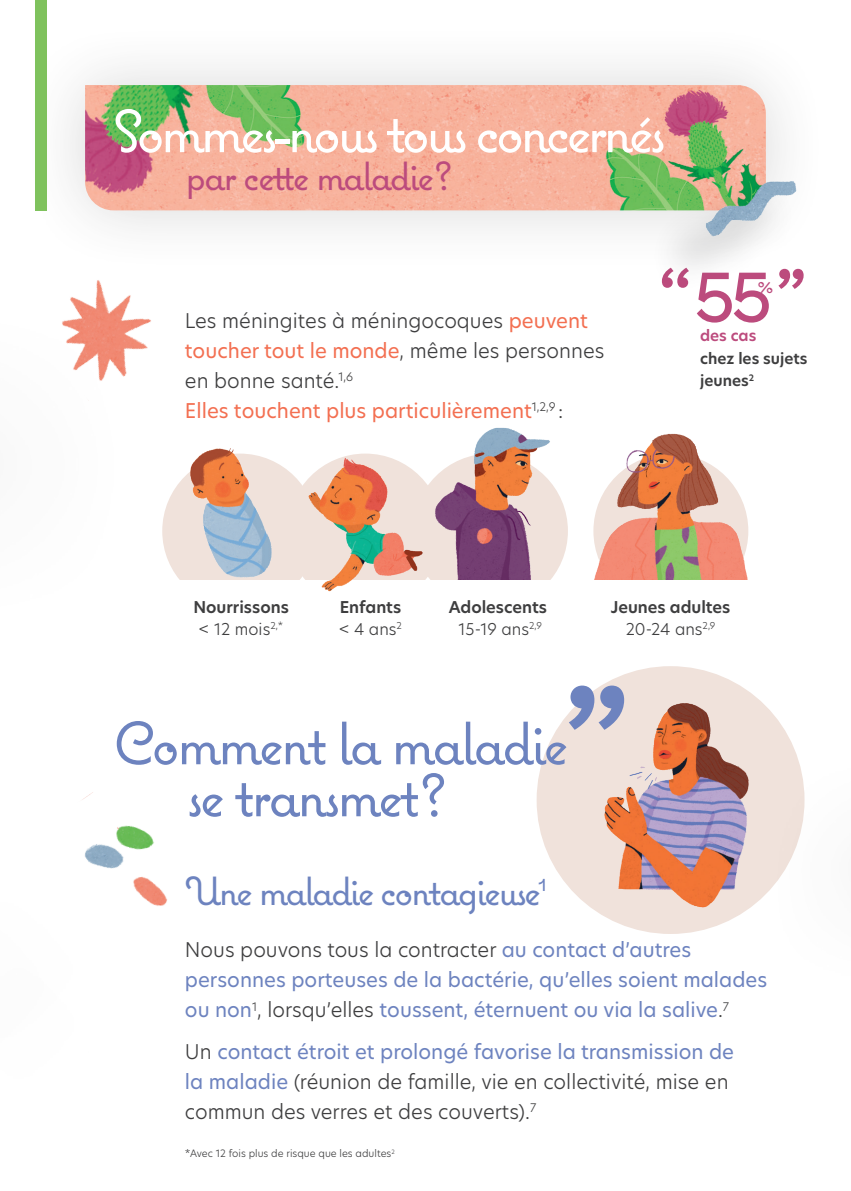
<style>
.page{position:relative;width:851px;height:1191px;background:#fff}
.page>*{position:absolute;margin:0;border:0;box-sizing:border-box;transform-origin:0 0}
.t1{font:207.8px "Coquette";color:#6d83bf}
.t2{font:94.4px "Coquette";color:#bc4b7d}
.t3{font:60px "Coquette";letter-spacing:-.05em;color:#6d83bf}
.t4{font:60px "Coquette";letter-spacing:-.07em;color:#fff}
.t5{font:40px "Coquette";letter-spacing:-.06em;color:#6d83bf}
.t6{font:40px "Coquette";letter-spacing:-.05em;color:#bc4b7d}
.t7{font:21px "Coquette";color:#bc4b7d}
.t8{font:300 20px/30px "Hero New";color:#3e3e3f}
.t9{font:20px/30px "Hero New";color:#6d83bf}
.t10{font:20px "Hero New";color:#f36f51}
.t11{font:600 16px/22px "Hero New";color:#3e3e3f;text-align:center}
.t12{font:300 16px "Hero New";color:#3e3e3f}
.t13{font:600 15px/22.4px "Hero New";color:#3e3e3f}
.t14{font:300 10px "Hero New";color:#3e3e3f}
.s1{font-weight:400;color:#f36f51}
.s2{font-weight:300;color:#3e3e3f}
.s3{color:#bc4b7d}
.s4{font-weight:300}
.s5{font-weight:400;color:#6d83bf}
</style>
<div class="page">
<div style="left:536px;top:666px;width:268px;height:268px;background:#f0e2db;border-radius:50%"></div>
<div style="left:22px;top:22px;width:807px;height:252px;background:#fbfbfb"></div>
<img style="left:85px;top:85px;width:680px;height:125px">
<div style="left:35px;top:0;width:12px;height:210px;background:#7fc25d"></div>
<div style="left:648px;top:178px;width:148px;height:115px;background:#3e3e3f;opacity:.3"></div>
<img style="left:696px;top:176px;width:101px;height:68px">
<img style="left:464px;top:427px;width:100px;height:153px">
<img style="left:564px;top:433px;width:185px;height:147px">
<img style="left:562px;top:691px;width:228px;height:227px">
<img style="left:319px;top:453px;width:145px;height:139px">
<img style="left:162px;top:448px;width:157px;height:132px">
<img style="left:149px;top:884px;width:18px;height:22px">
<img style="left:106px;top:825px;width:49px;height:59px">
<div style="left:754px;top:743px;width:96px;height:268px;background:#3e3e3f;opacity:.3"></div>
<img style="left:62px;top:280px;width:89px;height:101px">
<p class="t4" style="left:113px;top:94px;width:553px">Sommes-nous tous concernés</p>
<p class="t6" style="left:185px;top:151px;width:268px">par cette maladie?</p>
<p class="t8" style="left:185px;top:305px;width:404px">Les méningites à méningocoques <span class="s1">peuvent</span></p>
<p class="t8" style="left:185px;top:335px;width:421px"><span class="s1">toucher tout le monde</span>, même les personnes en bonne santé.<sup>1,6</sup></p>
<p class="t10" style="left:185px;top:397px;width:380px">Elles touchent plus particulièrement<sup>1,2,9</sup> <span class="s2">:</span></p>
<p class="t2" style="left:656px;top:244px;width:39px">‘‘</p>
<p class="t2" style="left:774px;top:245px;width:35px">’’</p>
<p class="t2" style="left:691px;top:230px;width:84px">55</p>
<p class="t7" style="left:757px;top:273px;width:17px">%</p>
<p class="t13" style="left:700px;top:324px;width:109px"><span class="s3">des cas<br></span>chez les sujets jeunes<sup>2</sup></p>
<p class="t11" style="left:193px;top:595px;width:97px">Nourrissons <span class="s4">&lt; 12 mois</span><sup>2,*</sup></p>
<p class="t11" style="left:339px;top:595px;width:64px;text-align:left">Enfants <span class="s4">&lt; 4 ans</span><sup>2</sup></p>
<p class="t11" style="left:449px;top:595px;width:100px">Adolescents</p>
<p class="t12" style="left:458px;top:618px;width:85px">15-19 ans<sup>2,9</sup></p>
<p class="t11" style="left:610px;top:595px;width:121px">Jeunes adultes</p>
<p class="t12" style="left:625px;top:618px;width:91px">20-24 ans<sup>2,9</sup></p>
<p class="t1" style="left:559px;top:633px;width:76px">’’</p>
<p class="t3" style="left:113px;top:706px;width:456px">Comment la maladie</p>
<p class="t3" style="left:186px;top:758px;width:261px">se transmet?</p>
<p class="t5" style="left:185px;top:865px;width:363px">Une maladie contagieuse<sup>1</sup></p>
<p class="t9" style="left:185px;top:934px;width:583px"><span class="s2">Nous pouvons tous la contracter</span> au contact d’autres personnes porteuses de la bactérie, qu’elles soient malades ou non<sup>1</sup><span class="s2">, lorsqu’elles</span> toussent, éternuent ou via la salive<span class="s2">.</span><sup>7</sup></p>
<p class="t8" style="left:185px;top:1035px;width:550px">Un <span class="s5">contact étroit et prolongé favorise la transmission de la maladie</span> (réunion de famille, vie en collectivité, mise en commun des verres et des couverts).<sup>7</sup></p>
<p class="t14" style="left:185px;top:1147px;width:211px">*Avec 12 fois plus de risque que les adultes<sup>2</sup></p>
</div>
